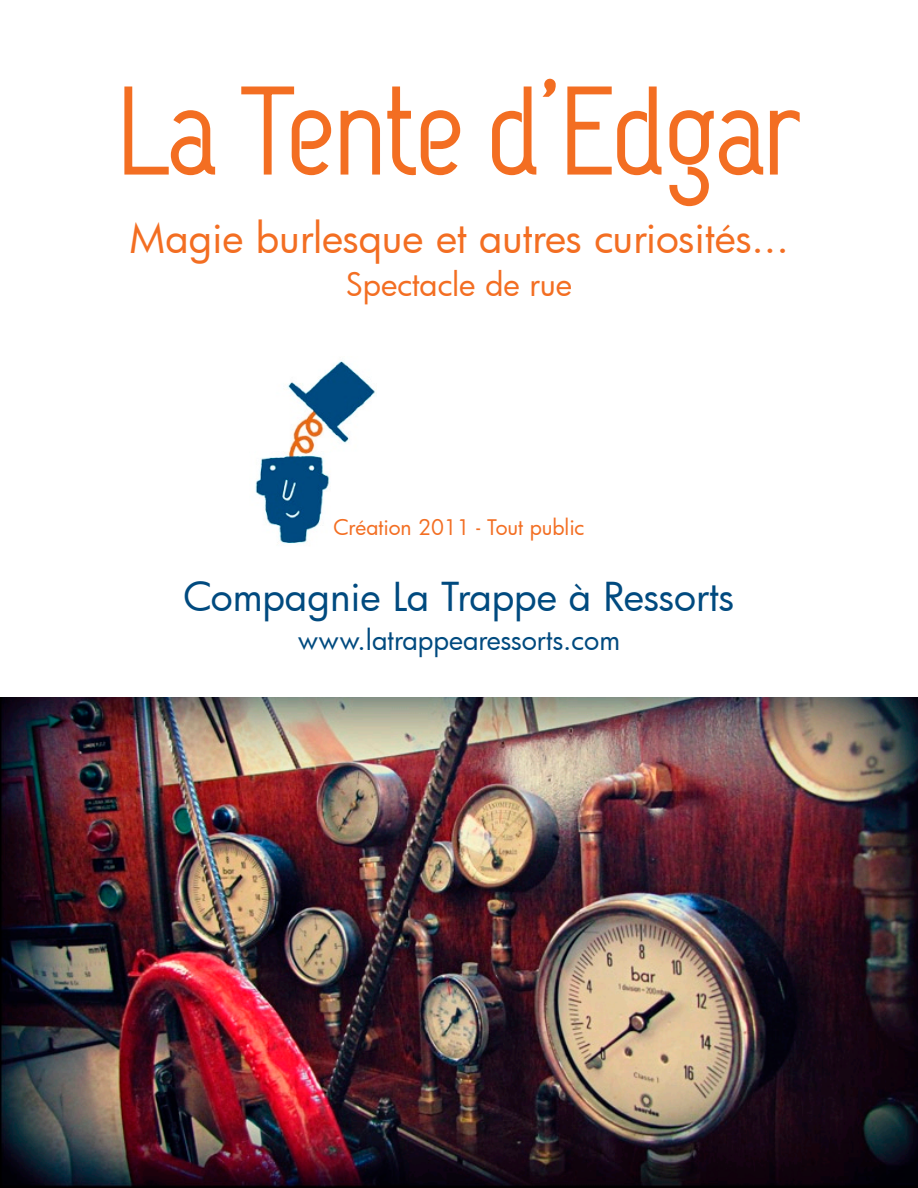
<style>
.page{position:relative;width:918px;height:1188px;background:#fff}
.page>*{position:absolute;margin:0;border:0;box-sizing:border-box;transform-origin:0 0}
.t1{font:121.5px "Capsuula";color:#f36e22}
.t2{font:40.5px "Futura";letter-spacing:-.005em;color:#f36e22}
.t3{font:39px "Futura";letter-spacing:-.005em;color:#004a7f}
.t4{font:31.5px "Futura";color:#f36e22}
.t5{font:27px "Futura";color:#004a7f}
.t6{font:21px "Futura";color:#f36e22}
</style>
<div class="page">
<img style="left:255px;top:361px;width:121px;height:183px">
<img style="left:0;top:697px;width:918px;height:491px">
<svg style="left:124px;top:86px;width:92px;height:90px"></svg>
<svg style="left:241px;top:86px;width:91px;height:90px"></svg>
<svg style="left:340px;top:86px;width:121px;height:90px"></svg>
<svg style="left:492px;top:78px;width:64px;height:98px"></svg>
<svg style="left:567px;top:86px;width:233px;height:121px"></svg>
<p class="t1" style="left:117px;top:62px;width:685px">La Tente d’Edgar</p>
<p class="t2" style="left:129px;top:211px;width:661px">Magie burlesque et autres curiosités...</p>
<p class="t4" style="left:346px;top:263px;width:228px">Spectacle de rue</p>
<p class="t6" style="left:333px;top:513px;width:253px">Création 2011 - Tout public</p>
<p class="t3" style="left:184px;top:570px;width:552px">Compagnie La Trappe à Ressorts</p>
<p class="t5" style="left:298px;top:622px;width:324px">www.latrappearessorts.com</p>
</div>
